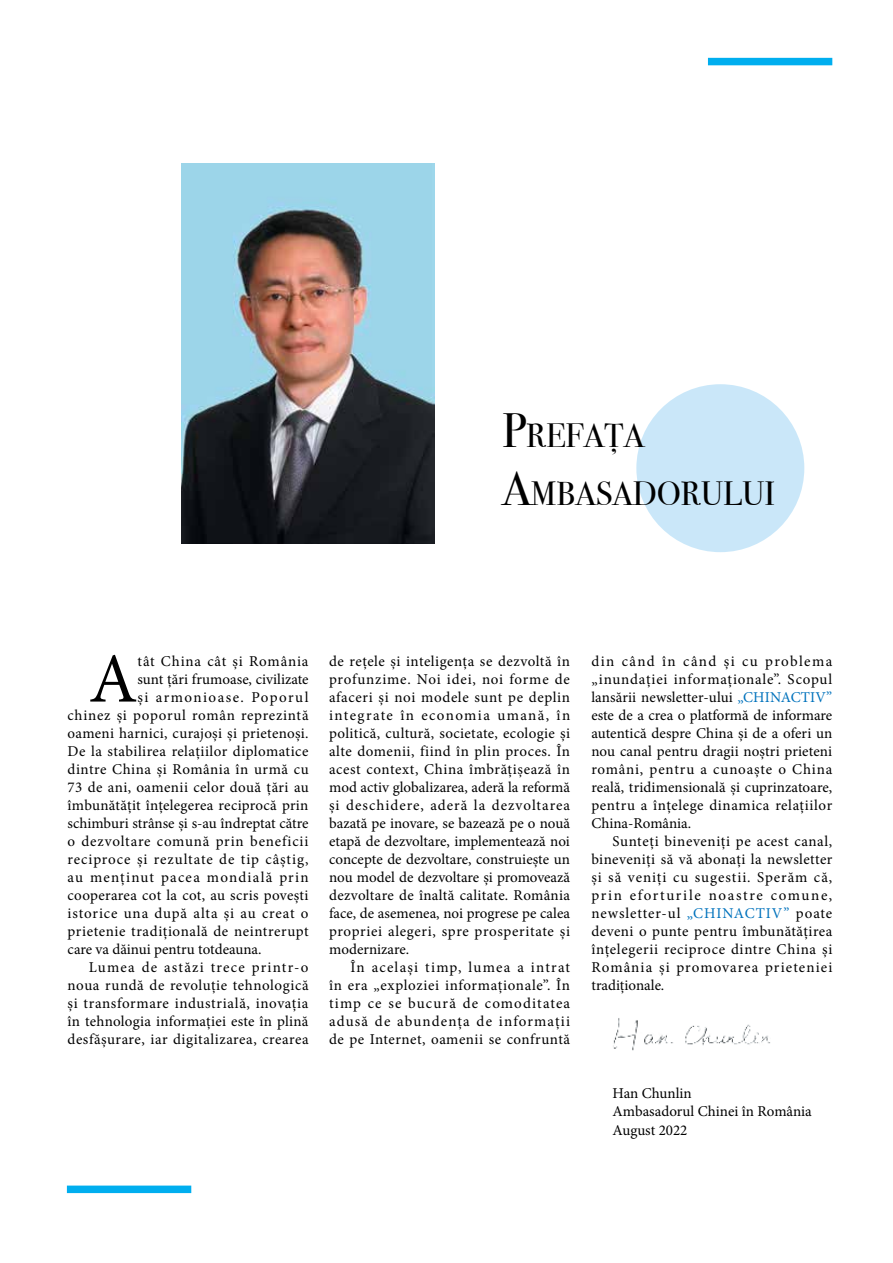
<style>
.page{position:relative;width:893px;height:1263px;background:#fff}
.page>*{position:absolute;margin:0;border:0;box-sizing:border-box;transform-origin:0 0}
.t1{font:70.35px "Minion Pro";color:#000}
.t2{font:33.6px/57.6px "Bodoni Svty Two ITCTT";color:#000}
.t3{font:15px/18px "Minion Pro";letter-spacing:.035em;color:#000;text-align:justify}
.t4{font:15px/18px "Minion Pro";color:#000}
.t5{font:15px "Minion Pro";letter-spacing:.055em;color:#000}
.t6{font:15px "Minion Pro";letter-spacing:.015em;color:#000}
.t7{font:15px "Minion Pro";letter-spacing:.08em;color:#000}
.t8{font:15px "Minion Pro";letter-spacing:.06em;color:#000}
.t9{font:15px "Minion Pro";letter-spacing:.095em;color:#000}
.s1{font-size:48px}
.s2{color:#0072bc}
</style>
<div class="page">
<div style="left:636px;top:384px;width:168px;height:168px;background:#cae7f9;border-radius:50%"></div>
<div style="left:708px;top:58px;width:124px;height:7px;background:#00aeef"></div>
<div style="left:67px;top:1185px;width:124px;height:8px;background:#00aeef"></div>
<img style="left:181px;top:163px;width:254px;height:380px">
<img style="left:613px;top:1018px;width:158px;height:33px">
<h2 class="t2" style="left:502px;top:403px;width:274px"><span class="s1">P</span>REFAȚA<br><span class="s1">A</span>MBASADORULUI</h2>
<h1 class="t1" style="left:89px;top:632px;width:50px">A</h1>
<p class="t5" style="left:138px;top:651px;width:173px">tât China cât și România</p>
<p class="t4" style="left:138px;top:670px;width:173px">sunt țări frumoase, civilizate</p>
<p class="t9" style="left:138px;top:687px;width:173px">și armonioase. Poporul</p>
<p class="t3" style="left:68px;top:706px;width:242px">chinez și poporul român reprezintă</p>
<p class="t3" style="left:68px;top:724px;width:243px">oameni harnici, curajoși și prietenoși.</p>
<p class="t3" style="left:68px;top:742px;width:242px">De la stabilirea relațiilor diplomatice</p>
<p class="t3" style="left:68px;top:760px;width:243px">dintre China și România în urmă cu</p>
<p class="t3" style="left:68px;top:778px;width:243px">73 de ani, oamenii celor două țări au</p>
<p class="t6" style="left:68px;top:795px;width:242px">îmbunătățit înțelegerea reciprocă prin</p>
<p class="t4" style="left:68px;top:814px;width:242px">schimburi strânse și s-au îndreptat către</p>
<p class="t5" style="left:68px;top:831px;width:242px">o dezvoltare comună prin beneficii</p>
<p class="t8" style="left:68px;top:849px;width:242px">reciproce și rezultate de tip câștig,</p>
<p class="t7" style="left:68px;top:867px;width:242px">au menținut pacea mondială prin</p>
<p class="t3" style="left:68px;top:886px;width:242px">cooperarea cot la cot, au scris povești</p>
<p class="t5" style="left:68px;top:903px;width:242px">istorice una după alta și au creat o</p>
<p class="t3" style="left:68px;top:922px;width:242px">prietenie tradițională de neintrerupt</p>
<p class="t4" style="left:68px;top:940px;width:195px">care va dăinui pentru totdeauna.</p>
<p class="t7" style="left:89px;top:957px;width:221px">Lumea de astăzi trece printr-o</p>
<p class="t3" style="left:68px;top:976px;width:243px">noua rundă de revoluție tehnologică</p>
<p class="t3" style="left:68px;top:994px;width:242px">și transformare industrială, inovația</p>
<p class="t6" style="left:68px;top:1011px;width:242px">în tehnologia informației este în plină</p>
<p class="t3" style="left:68px;top:1030px;width:243px">desfășurare, iar digitalizarea, crearea</p>
<p class="t3" style="left:329px;top:652px;width:243px">de rețele și inteligența se dezvoltă în profunzime. Noi idei, noi forme de afaceri și noi modele sunt pe deplin integrate în economia umană, în politică, cultură, societate, ecologie și alte domenii, fiind în plin proces. În acest context, China îmbrățișează în mod activ globalizarea, aderă la reformă și deschidere, aderă la dezvoltarea bazată pe inovare, se bazează pe o nouă etapă de dezvoltare, implementează noi concepte de dezvoltare, construiește un nou model de dezvoltare și promovează dezvoltare de înaltă calitate. România face, de asemenea, noi progrese pe calea propriei alegeri, spre prosperitate și modernizare.</p>
<p class="t3" style="left:329px;top:958px;width:243px;text-indent:21px">În același timp, lumea a intrat în era „exploziei informaționale”. În timp ce se bucură de comoditatea adusă de abundența de informații de pe Internet, oamenii se confruntă</p>
<p class="t3" style="left:591px;top:652px;width:243px">din când în când și cu problema „inundației informaționale”. Scopul lansării newsletter-ului <span class="s2">„CHINACTIV” </span>este de a crea o platformă de informare autentică despre China și de a oferi un nou canal pentru dragii noștri prieteni români, pentru a cunoaște o China reală, tridimensională și cuprinzatoare, pentru a înțelege dinamica relațiilor China-România.</p>
<p class="t3" style="left:591px;top:832px;width:243px;text-indent:21px">Sunteți bineveniți pe acest canal, bineveniți să vă abonați la newsletter și să veniți cu sugestii. Sperăm că, prin eforturile noastre comune, newsletter-ul <span class="s2">„CHINACTIV”</span> poate deveni o punte pentru îmbunătățirea înțelegerii reciproce dintre China și România și promovarea prieteniei tradiționale.</p>
<p class="t4" style="left:613px;top:1084px;width:201px">Han Chunlin<br>Ambasadorul Chinei în România</p>
<p class="t4" style="left:613px;top:1121px;width:76px">August 2022</p>
</div>
